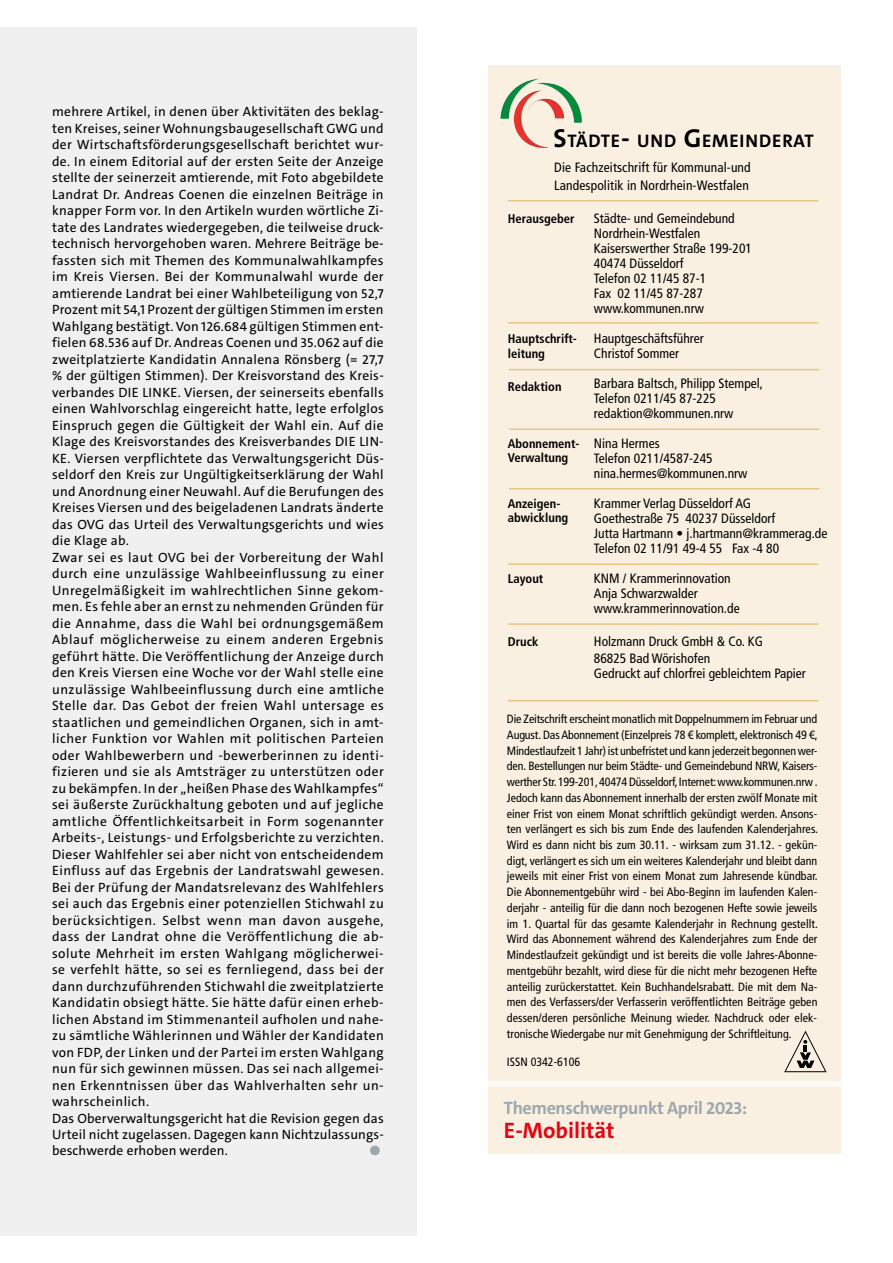
<style>
.page{position:relative;width:893px;height:1263px;background:#fff}
.page>*{position:absolute;margin:0;border:0;box-sizing:border-box;transform-origin:0 0}
.t1{font:700 22.5px "The Sans C5";color:#e30613}
.t2{font:700 18.3px "The Sans C5";letter-spacing:.045em;color:#000}
.t3{font:700 18px "The Sans C5";letter-spacing:-.02em;color:#9ca8ae}
.t4{font:13.5px/16.5px "The Sans C5";letter-spacing:.025em;color:#000}
.t5{font:condensed 13.5px/15px "Frutiger LT Std";color:#000}
.t6{font:13.5px "The Sans C5";color:#9ca8ae}
.t7{font:700 condensed 12.6px/13.5px "Frutiger LT Std";color:#000}
.t8{font:condensed 12px/15.8px "Frutiger LT Std";color:#000;text-align:justify}
.s1{font-size:26.1px}
</style>
<div class="page">
<div style="left:0;top:27px;width:417px;height:1209px;background:#f0f0f0"></div>
<div style="left:488px;top:65px;width:352px;height:1089px;background:#f9f0e1"></div>
<img style="left:503px;top:79px;width:36px;height:27px">
<hr style="left:508px;top:200px;width:310px;height:1px;background:#dfb560">
<hr style="left:508px;top:322px;width:310px;height:2px;background:#dfb560">
<hr style="left:509px;top:369px;width:310px;height:1px;background:#dfb560">
<hr style="left:509px;top:428px;width:310px;height:2px;background:#dfb560">
<hr style="left:509px;top:488px;width:310px;height:1px;background:#dfb560">
<hr style="left:508px;top:563px;width:310px;height:2px;background:#dfb560">
<hr style="left:508px;top:623px;width:310px;height:2px;background:#dfb560">
<hr style="left:508px;top:700px;width:310px;height:1px;background:#dfb560">
<div style="left:483px;top:1081px;width:373px;height:6px;background:#fdfaf5"></div>
<svg style="left:784px;top:1030px;width:43px;height:42px"></svg>
<p class="t4" style="left:52px;top:104px;width:333px">mehrere Artikel, in denen über Aktivitäten des beklag&shy;ten Kreises, seiner Wohnungsbaugesellschaft GWG und der Wirtschaftsförderungsgesellschaft berichtet wur&shy;de. In einem Editorial auf der ersten Seite der Anzeige stellte der seinerzeit amtierende, mit Foto abgebildete Landrat Dr. Andreas Coenen die einzelnen Beiträge in knapper Form vor. In den Artikeln wurden wörtliche Zi&shy;tate des Landrates wiedergegeben, die teilweise druck&shy;technisch hervorgehoben waren. Mehrere Beiträge be&shy;fassten sich mit Themen des Kommunalwahlkampfes im Kreis Viersen. Bei der Kommunalwahl wurde der amtierende Landrat bei einer Wahlbeteiligung von 52,7<br>Prozent mit 54,1 Prozent der gültigen Stimmen im ersten Wahlgang bestätigt. Von 126.684 gültigen Stimmen ent&shy;fielen 68.536 auf Dr. Andreas Coenen und 35.062 auf die zweitplatzierte Kandidatin Annalena Rönsberg (= 27,7 % der gültigen Stimmen). Der Kreisvorstand des Kreis&shy;verbandes DIE LINKE. Viersen, der seinerseits ebenfalls einen Wahlvorschlag eingereicht hatte, legte erfolglos Einspruch gegen die Gültigkeit der Wahl ein. Auf die Klage des Kreisvorstandes des Kreisverbandes DIE LIN-KE. Viersen verpflichtete das Verwaltungsgericht Düs&shy;seldorf den Kreis zur Ungültigkeitserklärung der Wahl und Anordnung einer Neuwahl. Auf die Berufungen des Kreises Viersen und des beigeladenen Landrats änderte das OVG das Urteil des Verwaltungsgerichts und wies die Klage ab.<br>Zwar sei es laut OVG bei der Vorbereitung der Wahl durch eine unzulässige Wahlbeeinflussung zu einer Unregelmäßigkeit im wahlrechtlichen Sinne gekom&shy;men. Es fehle aber an ernst zu nehmenden Gründen für die Annahme, dass die Wahl bei ordnungsgemäßem Ablauf möglicherweise zu einem anderen Ergebnis geführt hätte. Die Veröffentlichung der Anzeige durch den Kreis Viersen eine Woche vor der Wahl stelle eine unzulässige Wahlbeeinflussung durch eine amtliche Stelle dar. Das Gebot der freien Wahl untersage es staatlichen und gemeindlichen Organen, sich in amt&shy;licher Funktion vor Wahlen mit politischen Parteien oder Wahlbewerbern und -bewerberinnen zu identi&shy;fizieren und sie als Amtsträger zu unterstützen oder zu bekämpfen. In der „heißen Phase des Wahlkampfes“ sei äußerste Zurückhaltung geboten und auf jegliche amtliche Öffentlichkeitsarbeit in Form sogenannter Arbeits-, Leistungs- und Erfolgsberichte zu verzichten.<br>Dieser Wahlfehler sei aber nicht von entscheidendem Einfluss auf das Ergebnis der Landratswahl gewesen.<br>Bei der Prüfung der Mandatsrelevanz des Wahlfehlers sei auch das Ergebnis einer potenziellen Stichwahl zu berücksichtigen. Selbst wenn man davon ausgehe, dass der Landrat ohne die Veröffentlichung die ab&shy;solute Mehrheit im ersten Wahlgang möglicherwei&shy;se verfehlt hätte, so sei es fernliegend, dass bei der dann durchzuführenden Stichwahl die zweitplatzierte Kandidatin obsiegt hätte. Sie hätte dafür einen erheb&shy;lichen Abstand im Stimmenanteil aufholen und nahe&shy;zu sämtliche Wählerinnen und Wähler der Kandidaten von FDP, der Linken und der Partei im ersten Wahlgang nun für sich gewinnen müssen. Das sei nach allgemei&shy;nen Erkenntnissen über das Wahlverhalten sehr un&shy;wahrscheinlich.<br>Das Oberverwaltungsgericht hat die Revision gegen das Urteil nicht zugelassen. Dagegen kann Nichtzulassungs&shy;beschwerde erhoben werden.</p>
<p class="t6" style="left:369px;top:1142px;width:13px">◼</p>
<h2 class="t2" style="left:554px;top:129px;width:262px"><span class="s1">S</span>TÄDTE<span class="s1">-</span> UND <span class="s1">G</span>EMEINDERAT</h2>
<p class="t5" style="left:554px;top:158px;width:198px;line-height:18px">Die Fachzeitschrift für Kommunal-und<br>Landespolitik in Nordrhein-Westfalen</p>
<p class="t5" style="left:594px;top:211px;width:160px">Städte- und Gemeindebund<br>Nordrhein-Westfalen<br>Kaiserswerther Straße 199-201<br>40474 Düsseldorf<br>Telefon 02 11/45 87-1<br>Fax 02 11/45 87-287 www.kommunen.nrw</p>
<p class="t5" style="left:594px;top:331px;width:111px">Hauptgeschäftsführer<br>Christof Sommer</p>
<p class="t5" style="left:594px;top:376px;width:171px">Barbara Baltsch, Philipp Stempel,<br>Telefon 0211/45 87-225 redaktion@kommunen.nrw</p>
<p class="t5" style="left:594px;top:436px;width:155px">Nina Hermes<br>Telefon 0211/4587-245 nina.hermes@kommunen.nrw</p>
<p class="t5" style="left:594px;top:496px;width:235px">Krammer Verlag Düsseldorf AG<br>Goethestraße 75 40237 Düsseldorf<br>Jutta Hartmann • j.hartmann@krammerag.de Telefon 02 11/91 49-4 55 Fax -4 80</p>
<p class="t5" style="left:594px;top:571px;width:147px">KNM / Krammerinnovation<br>Anja Schwarzwalder www.krammerinnovation.de</p>
<p class="t5" style="left:594px;top:633px;width:170px;line-height:16.5px">Holzmann Druck GmbH &amp; Co. KG<br>86825 Bad Wörishofen</p>
<p class="t5" style="left:594px;top:665px;width:213px">Gedruckt auf chlorfrei gebleichtem Papier</p>
<p class="t8" style="left:507px;top:711px;width:313px">Die Zeitschrift erscheint monatlich mit Doppelnummern im Februar und August. Das Abonnement (Einzelpreis 78 € komplett, elektronisch 49 €, Mindestlaufzeit 1 Jahr) ist unbefristet und kann jederzeit begonnen wer&shy;den. Bestellungen nur beim Städte- und Gemeindebund NRW, Kaisers&shy;werther Str. 199-201, 40474 Düsseldorf, Internet: www.kommunen.nrw .<br>Jedoch kann das Abonnement innerhalb der ersten zwölf Monate mit einer Frist von einem Monat schriftlich gekündigt werden. Ansons&shy;ten verlängert es sich bis zum Ende des laufenden Kalenderjahres.<br>Wird es dann nicht bis zum 30.11. - wirksam zum 31.12. - gekün&shy;digt, verlängert es sich um ein weiteres Kalenderjahr und bleibt dann jeweils mit einer Frist von einem Monat zum Jahresende kündbar.<br>Die Abonnementgebühr wird - bei Abo-Beginn im laufenden Kalen&shy;derjahr - anteilig für die dann noch bezogenen Hefte sowie jeweils im 1. Quartal für das gesamte Kalenderjahr in Rechnung gestellt.<br>Wird das Abonnement während des Kalenderjahres zum Ende der Mindestlaufzeit gekündigt und ist bereits die volle Jahres-Abonne&shy;mentgebühr bezahlt, wird diese für die nicht mehr bezogenen Hefte anteilig zurückerstattet. Kein Buchhandelsrabatt. Die mit dem Na&shy;men des Verfassers/der Verfasserin veröffentlichten Beiträge geben dessen/deren persönliche Meinung wieder. Nachdruck oder elek&shy;tronische Wiedergabe nur mit Genehmigung der Schriftleitung.</p>
<p class="t8" style="left:507px;top:1054px;width:75px">ISSN 0342-6106</p>
<h3 class="t3" style="left:504px;top:1096px;width:245px">Themenschwerpunkt April 2023:</h3>
<h1 class="t1" style="left:504px;top:1116px;width:112px">E-Mobilität</h1>
<p class="t7" style="left:508px;top:212px;width:68px">Herausgeber</p>
<p class="t7" style="left:508px;top:332px;width:71px;line-height:15px">Hauptschrift&shy;leitung</p>
<p class="t7" style="left:508px;top:380px;width:55px">Redaktion</p>
<p class="t7" style="left:508px;top:437px;width:73px">Abonnement-<br>Verwaltung</p>
<p class="t7" style="left:508px;top:497px;width:62px">Anzeigen&shy;abwicklung</p>
<p class="t7" style="left:508px;top:572px;width:37px">Layout</p>
<p class="t7" style="left:508px;top:635px;width:32px">Druck</p>
</div>
